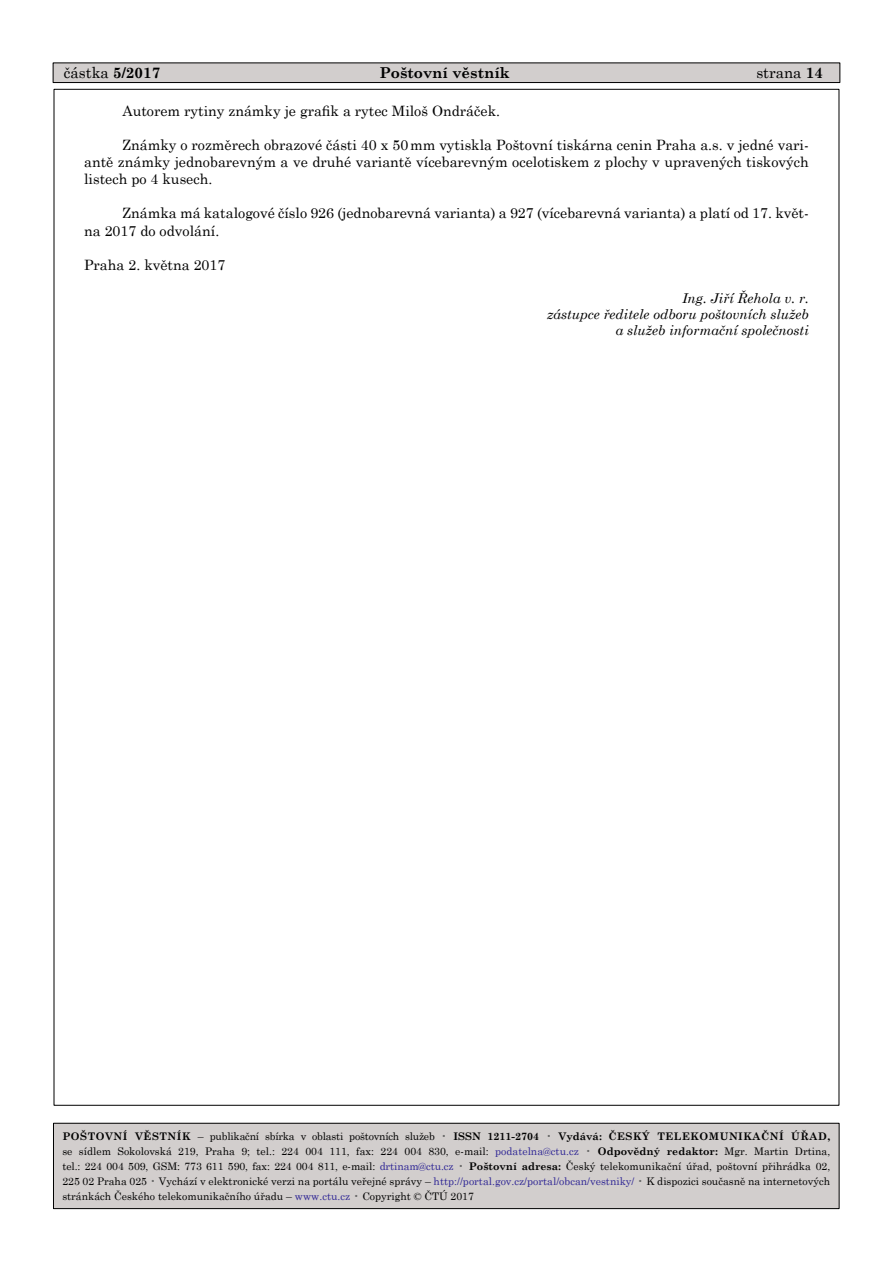
<style>
.page{position:relative;width:893px;height:1263px;background:#fff}
.page>*{position:absolute;margin:0;border:0;box-sizing:border-box;transform-origin:0 0}
.t1{font:15px "Century Schoolbook";color:#000}
.t2{font:700 15px "Century Schoolbook";color:#000}
.Základní-odsazený{font:14.25px/17.1px "Century Schoolbook";color:#000;text-align:justify}
.Základní_odstavec{font:14.25px "Century Schoolbook";color:#000}
.podpis{font:italic 13.5px/16.2px "Century Schoolbook";color:#000;text-align:right}
.Tiráž{font:10.5px/15px "Century Schoolbook";color:#000}
.Tiráž-2{font:700 10.5px "Century Schoolbook";letter-spacing:.05em;color:#000}
.s1{font-weight:700}
.s2{font-weight:400}
.s3{font-weight:400;color:#666}
.s4{color:#302795}
.s5{color:#666}
</style>
<div class="page">
<div style="left:53px;top:63px;width:787px;height:20px;background:#d2cecd"></div>
<div style="left:53px;top:63px;width:787px;height:20px;border:1px solid #000"></div>
<div style="left:53px;top:1123px;width:786px;height:85px;background:#d2cecd"></div>
<div style="left:53px;top:1123px;width:786px;height:86px;border:1px solid #000"></div>
<h1 class="t1" style="left:64px;top:60px;width:98px">částka <span class="s1">5/2017</span></h1>
<h1 class="t2" style="left:379px;top:61px;width:132px">Poštovní věstník</h1>
<h1 class="t1" style="left:756px;top:60px;width:68px">strana <span class="s1">14</span></h1>
<p class="Základní-odsazený" style="left:122px;top:101px;width:379px">Autorem rytiny známky je grafik a rytec Miloš Ondráček.</p>
<p class="Základní-odsazený" style="left:84px;top:135px;width:726px;text-indent:38px">Známky o rozměrech obrazové části 40 x 50mm vytiskla Poštovní tiskárna cenin Praha a.s. v jedné vari&shy;antě známky jednobarevným a ve druhé variantě vícebarevným ocelotiskem z plochy v upravených tiskových listech po 4 kusech.</p>
<p class="Základní-odsazený" style="left:84px;top:204px;width:726px;text-indent:38px">Známka má katalogové číslo 926 (jednobarevná varianta) a 927 (vícebarevná varianta) a platí od 17. květ&shy;na 2017 do odvolání.</p>
<p class="Základní_odstavec" style="left:84px;top:253px;width:143px">Praha 2. května 2017</p>
<p class="podpis" style="left:547px;top:289px;width:263px">Ing. Jiří Řehola v. r.<br>zástupce ředitele odboru poštovních služeb a služeb informační společnosti</p>
<p class="Tiráž-2" style="left:62px;top:1128px;width:769px">POŠTOVNÍ VĚSTNÍK <span class="s2">– publikační sbírka v oblasti poštovních služeb</span> <span class="s3">•</span> ISSN 1211-2704 <span class="s3">•</span> Vydává: ČESKÝ TELEKOMUNIKAČNÍ ÚŘAD,</p>
<p class="Tiráž" style="left:62px;top:1143px;width:769px">se sídlem Sokolovská 219, Praha 9; tel.: 224 004 111, fax: 224 004 830, e-mail: <span class="s4">podatelna@ctu.cz</span> <span class="s5">•</span> <span class="s1">Odpovědný redaktor:</span> Mgr. Martin Drtina,</p>
<p class="Tiráž" style="left:62px;top:1157px;width:769px">tel.: 224 004 509, GSM: 773 611 590, fax: 224 004 811, e-mail: <span class="s4">drtinam@ctu.cz</span> <span class="s5">•</span> <span class="s1">Poštovní adresa:</span> Český telekomunikační úřad, poštovní přihrádka 02,</p>
<p class="Tiráž" style="left:62px;top:1172px;width:769px">225 02 Praha 025 <span class="s5">•</span> Vychází v elektronické verzi na portálu veřejné správy – <span class="s4">http://portal.gov.cz/portal/obcan/vestniky/</span> <span class="s5">•</span> K dispozici současně na internetových stránkách Českého telekomunikačního úřadu – <span class="s4">www.ctu.cz</span> <span class="s5">•</span> Copyright © ČTÚ 2017</p>
</div>
